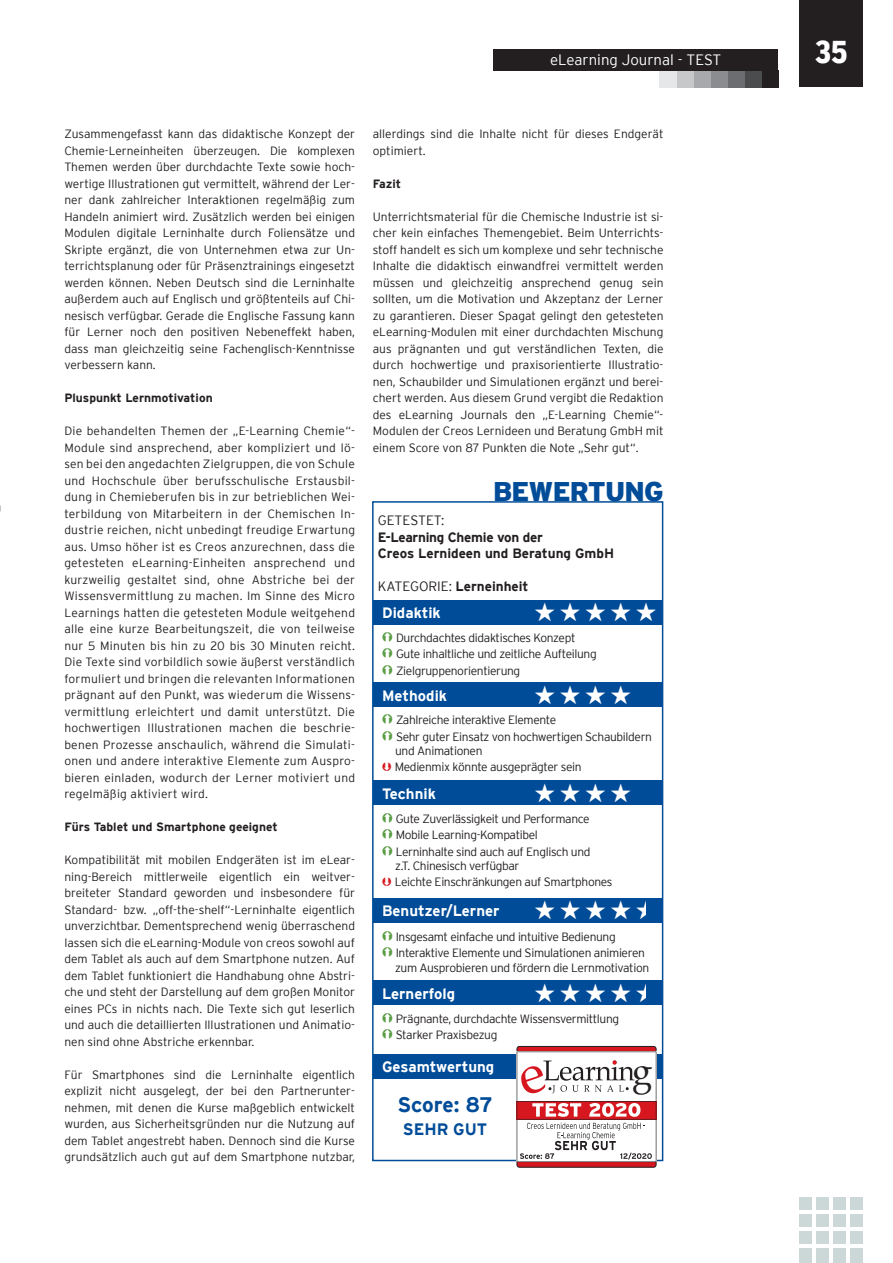
<style>
.page{position:relative;width:893px;height:1263px;background:#fff}
.page>*{position:absolute;margin:0;border:0;box-sizing:border-box;transform-origin:0 0}
.t1{font:38.25px "Book Antiqua";color:#231f20}
.t2{font:900 condensed 31.5px "Interstate";color:#fff}
.Subline_Fließtext{font:900 27px "Interstate";letter-spacing:-.03em;color:#014c98}
.t3{font:700 21px "Interstate";letter-spacing:-.01em;color:#014c98}
.t4{font:700 16.5px "Interstate";color:#014c98}
.t5{font:700 15px "Interstate";color:#fff}
.t6{font:300 15px "Interstate";color:#fff}
.t7{font:700 13.5px "Interstate";color:#231f20}
.t8{font:700 13.5px/16.5px "Interstate";letter-spacing:-.02em;color:#231f20}
.t9{font:300 12px/16.5px "Interstate";letter-spacing:-.03em;color:#231f20;text-align:justify}
.t10{font:700 12px "Interstate";color:#231f20}
.t11{font:300 12px/16.5px "Interstate";color:#231f20}
.s1{font-weight:300}
</style>
<div class="page">
<div style="left:799px;top:0;width:64px;height:87px;background:#231f20"></div>
<div style="left:799px;top:1248px;width:13px;height:15px;background:#cbd8d7"></div>
<div style="left:799px;top:1231px;width:13px;height:13px;background:#cbd8d7"></div>
<div style="left:816px;top:1231px;width:13px;height:13px;background:#cbd8d7"></div>
<div style="left:833px;top:1231px;width:13px;height:13px;background:#cbd8d7"></div>
<div style="left:850px;top:1231px;width:13px;height:13px;background:#cbd8d7"></div>
<div style="left:799px;top:1214px;width:13px;height:13px;background:#cbd8d7"></div>
<div style="left:816px;top:1214px;width:13px;height:13px;background:#cbd8d7"></div>
<div style="left:833px;top:1214px;width:13px;height:13px;background:#cbd8d7"></div>
<div style="left:850px;top:1214px;width:13px;height:13px;background:#cbd8d7"></div>
<div style="left:816px;top:1248px;width:13px;height:15px;background:#cbd8d7"></div>
<div style="left:833px;top:1248px;width:13px;height:15px;background:#cbd8d7"></div>
<div style="left:850px;top:1248px;width:13px;height:15px;background:#cbd8d7"></div>
<div style="left:799px;top:1197px;width:13px;height:13px;background:#cbd8d7"></div>
<div style="left:816px;top:1197px;width:13px;height:13px;background:#cbd8d7"></div>
<div style="left:833px;top:1197px;width:13px;height:13px;background:#cbd8d7"></div>
<div style="left:850px;top:1197px;width:13px;height:13px;background:#cbd8d7"></div>
<div style="left:761px;top:70px;width:17px;height:17px;background:#231f20"></div>
<div style="left:744px;top:70px;width:17px;height:17px;background:#4b4c4d"></div>
<div style="left:727px;top:70px;width:17px;height:17px;background:#6c6d70"></div>
<div style="left:710px;top:70px;width:17px;height:17px;background:#8a8c8f"></div>
<div style="left:693px;top:70px;width:17px;height:17px;background:#a8a9ad"></div>
<div style="left:676px;top:70px;width:17px;height:17px;background:#c7c8ca"></div>
<div style="left:659px;top:70px;width:17px;height:17px;background:#e6e7e9"></div>
<div style="left:493px;top:49px;width:285px;height:22px;background:#231f20"></div>
<div style="left:372px;top:501px;width:291px;height:660px;border:2px solid #014c98"></div>
<div style="left:374px;top:1054px;width:289px;height:25px;background:#014c98"></div>
<div style="left:374px;top:980px;width:289px;height:25px;background:#014c98"></div>
<div style="left:374px;top:898px;width:289px;height:24px;background:#014c98"></div>
<div style="left:374px;top:780px;width:289px;height:25px;background:#014c98"></div>
<div style="left:374px;top:683px;width:289px;height:24px;background:#014c98"></div>
<div style="left:374px;top:600px;width:289px;height:25px;background:#014c98"></div>
<svg style="left:517px;top:1046px;width:139px;height:121px"></svg>
<p class="t6" style="left:550px;top:52px;width:173px">eLearning Journal - TEST</p>
<p class="t9" style="left:64px;top:126px;width:292px">Zusammengefasst kann das didaktische Konzept der Chemie-Lerneinheiten überzeugen. Die komplexen Themen werden über durchdachte Texte sowie hoch&shy;wertige Illustrationen gut vermittelt, während der Ler&shy;ner dank zahlreicher Interaktionen regelmäßig zum Handeln animiert wird. Zusätzlich werden bei einigen Modulen digitale Lerninhalte durch Foliensätze und Skripte ergänzt, die von Unternehmen etwa zur Un&shy;terrichtsplanung oder für Präsenztrainings eingesetzt werden können. Neben Deutsch sind die Lerninhalte außerdem auch auf Englisch und größtenteils auf Chi&shy;nesisch verfügbar. Gerade die Englische Fassung kann für Lerner noch den positiven Nebeneffekt haben, dass man gleichzeitig seine Fachenglisch-Kenntnisse verbessern kann.</p>
<p class="t10" style="left:64px;top:391px;width:150px">Pluspunkt Lernmotivation</p>
<p class="t9" style="left:64px;top:423px;width:292px">Die behandelten Themen der „E-Learning Chemie“- Module sind ansprechend, aber kompliziert und lö&shy;sen bei den angedachten Zielgruppen, die von Schule und Hochschule über berufsschulische Erstausbil&shy;dung in Chemieberufen bis in zur betrieblichen Wei&shy;terbildung von Mitarbeitern in der Chemischen In&shy;dustrie reichen, nicht unbedingt freudige Erwartung aus. Umso höher ist es Creos anzurechnen, dass die getesteten eLearning-Einheiten ansprechend und kurzweilig gestaltet sind, ohne Abstriche bei der Wissensvermittlung zu machen. Im Sinne des Micro Learnings hatten die getesteten Module weitgehend alle eine kurze Bearbeitungszeit, die von teilweise nur 5 Minuten bis hin zu 20 bis 30 Minuten reicht.<br>Die Texte sind vorbildlich sowie äußerst verständlich formuliert und bringen die relevanten Informationen prägnant auf den Punkt, was wiederum die Wissens&shy;vermittlung erleichtert und damit unterstützt. Die hochwertigen Illustrationen machen die beschrie&shy;benen Prozesse anschaulich, während die Simulati&shy;onen und andere interaktive Elemente zum Auspro&shy;bieren einladen, wodurch der Lerner motiviert und regelmäßig aktiviert wird.</p>
<p class="t10" style="left:64px;top:820px;width:215px">Fürs Tablet und Smartphone geeignet</p>
<p class="t9" style="left:64px;top:852px;width:292px">Kompatibilität mit mobilen Endgeräten ist im eLear&shy;ning-Bereich mittlerweile eigentlich ein weitver&shy;breiteter Standard geworden und insbesondere für Standard- bzw. „off-the-shelf“-Lerninhalte eigentlich unverzichtbar. Dementsprechend wenig überraschend lassen sich die eLearning-Module von creos sowohl auf dem Tablet als auch auf dem Smartphone nutzen. Auf dem Tablet funktioniert die Handhabung ohne Abstri&shy;che und steht der Darstellung auf dem großen Monitor eines PCs in nichts nach. Die Texte sich gut leserlich und auch die detaillierten Illustrationen und Animatio&shy;nen sind ohne Abstriche erkennbar.</p>
<p class="t9" style="left:64px;top:1066px;width:292px">Für Smartphones sind die Lerninhalte eigentlich explizit nicht ausgelegt, der bei den Partnerunter&shy;nehmen, mit denen die Kurse maßgeblich entwickelt wurden, aus Sicherheitsgründen nur die Nutzung auf dem Tablet angestrebt haben. Dennoch sind die Kurse grundsätzlich auch gut auf dem Smartphone nutzbar,</p>
<p class="t11" style="left:373px;top:126px;width:292px">allerdings sind die Inhalte nicht für dieses Endgerät optimiert.</p>
<p class="t10" style="left:373px;top:177px;width:30px">Fazit</p>
<p class="t9" style="left:373px;top:208px;width:292px">Unterrichtsmaterial für die Chemische Industrie ist si&shy;cher kein einfaches Themengebiet. Beim Unterrichts&shy;stoff handelt es sich um komplexe und sehr technische Inhalte die didaktisch einwandfrei vermittelt werden müssen und gleichzeitig ansprechend genug sein sollten, um die Motivation und Akzeptanz der Lerner zu garantieren. Dieser Spagat gelingt den getesteten eLearning-Modulen mit einer durchdachten Mischung aus prägnanten und gut verständlichen Texten, die durch hochwertige und praxisorientierte Illustratio&shy;nen, Schaubilder und Simulationen ergänzt und berei&shy;chert werden. Aus diesem Grund vergibt die Redaktion des eLearning Journals den „E-Learning Chemie“- Modulen der Creos Lernideen und Beratung GmbH mit einem Score von 87 Punkten die Note „Sehr gut“.</p>
<p class="Subline_Fließtext" style="left:493px;top:476px;width:172px">BEWERTUNG</p>
<p class="t8" style="left:378px;top:512px;width:166px"><span class="s1">GETESTET:<br></span>E-Learning Chemie von der</p>
<p class="t7" style="left:378px;top:546px;width:238px">Creos Lernideen und Beratung GmbH</p>
<p class="t7" style="left:378px;top:579px;width:152px"><span class="s1">KATEGORIE:</span> Lerneinheit</p>
<p class="t5" style="left:382px;top:605px;width:60px">Didaktik</p>
<p class="t9" style="left:396px;top:630px;width:202px;text-align:left">Durchdachtes didaktisches Konzept<br>Gute inhaltliche und zeitliche Aufteilung<br>Zielgruppenorientierung</p>
<p class="t5" style="left:382px;top:687px;width:67px">Methodik</p>
<p class="t9" style="left:396px;top:712px;width:162px">Zahlreiche interaktive Elemente</p>
<p class="t9" style="left:396px;top:728px;width:257px">Sehr guter Einsatz von hochwertigen Schaubildern</p>
<p class="t9" style="left:395px;top:742px;width:89px">und Animationen</p>
<p class="t9" style="left:395px;top:759px;width:188px">Medienmix könnte ausgeprägter sein</p>
<p class="t5" style="left:382px;top:785px;width:55px">Technik</p>
<p class="t9" style="left:396px;top:811px;width:195px">Gute Zuverlässigkeit und Performance<br>Mobile Learning-Kompatibel</p>
<p class="t9" style="left:396px;top:843px;width:196px">Lerninhalte sind auch auf Englisch und</p>
<p class="t9" style="left:395px;top:857px;width:219px">z.T. Chinesisch verfügbar<br>Leichte Einschränkungen auf Smartphones</p>
<p class="t5" style="left:382px;top:902px;width:119px">Benutzer/Lerner</p>
<p class="t9" style="left:396px;top:929px;width:251px">Insgesamt einfache und intuitive Bedienung<br>Interaktive Elemente und Simulationen animieren</p>
<p class="t9" style="left:395px;top:959px;width:256px">zum Ausprobieren und fördern die Lernmotivation</p>
<p class="t5" style="left:382px;top:985px;width:75px">Lernerfolg</p>
<p class="t9" style="left:396px;top:1010px;width:225px">Prägnante, durchdachte Wissensvermittlung<br>Starker Praxisbezug</p>
<p class="t5" style="left:382px;top:1059px;width:114px">Gesamtwertung</p>
<p class="t3" style="left:397px;top:1093px;width:97px">Score: 87</p>
<p class="t4" style="left:403px;top:1119px;width:86px">SEHR GUT</p>
<p class="t1" style="left:632px;top:1045px;width:22px">g</p>
<h2 class="t2" style="left:815px;top:35px;width:34px">35</h2>
</div>
